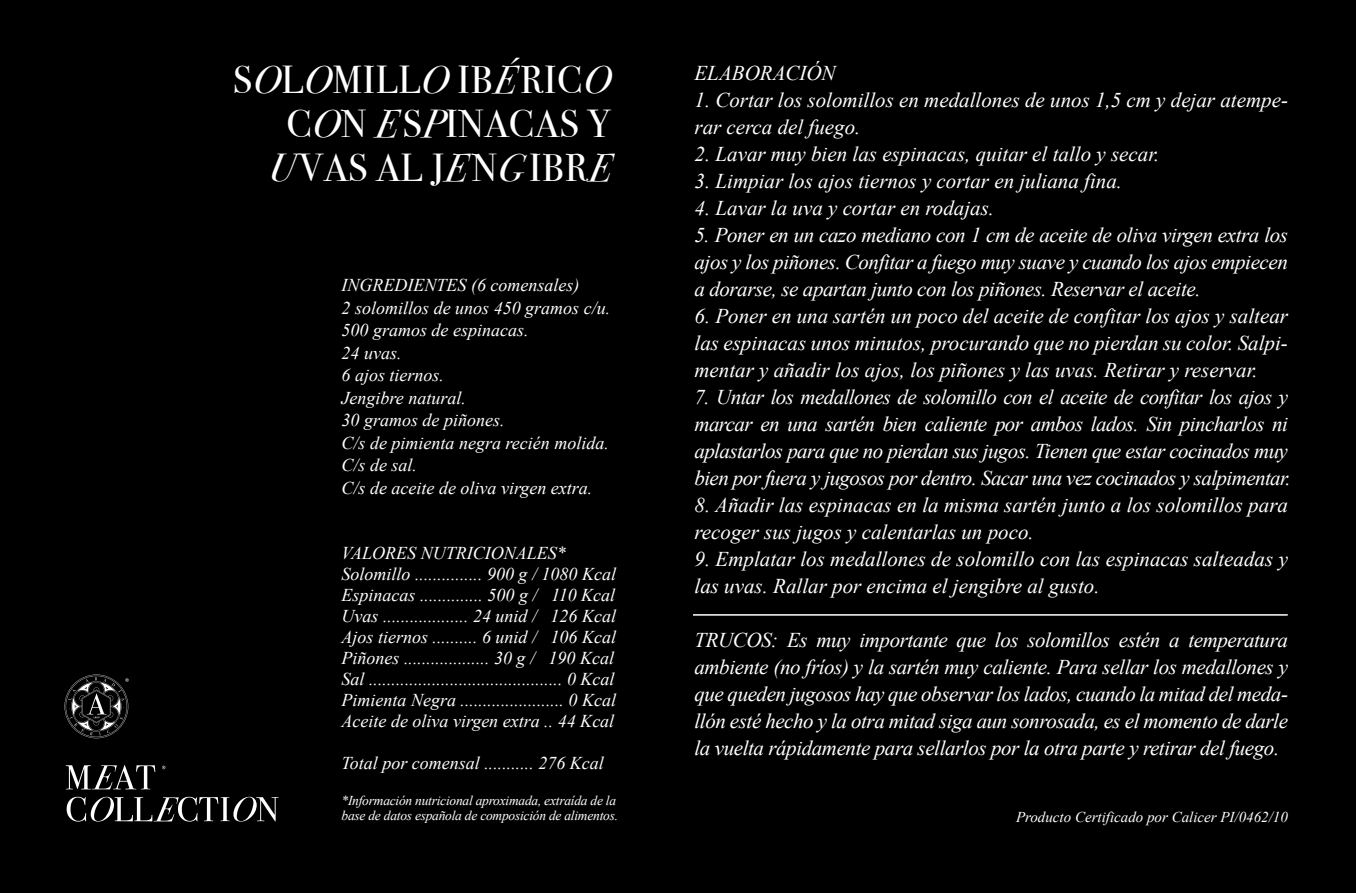
<style>
.page{position:relative;width:1356px;height:893px;background:#000}
.page>*{position:absolute;margin:0;border:0;box-sizing:border-box;transform-origin:0 0}
.t1{font:39px/43.8px "Bodoni Svty Two ITCTT";letter-spacing:.02em;color:#fff;text-align:right}
.t2{font:italic 21px/27px "Times New Roman";color:#fff}
.t3{font:italic 21px/27px "Times New Roman";letter-spacing:-.03em;color:#fff}
.t4{font:italic 18px/22.5px "Times New Roman";color:#fff}
.t5{font:italic 15px "Times New Roman";color:#fff}
.t6{font:italic 13.5px/15px "Times New Roman";letter-spacing:-.02em;color:#fff}
.s1{font-style:italic}
</style>
<div class="page">
<hr style="left:693px;top:614px;width:595px;height:2px;background:#fff">
<svg style="left:66px;top:765px;width:89px;height:24px"></svg>
<svg style="left:67px;top:797px;width:212px;height:25px"></svg>
<svg style="left:65px;top:675px;width:64px;height:63px"></svg>
<h1 class="t1" style="left:233px;top:54px;width:380px">S<span class="s1">O</span>L<span class="s1">O</span>MILL<span class="s1">O</span> IB<span class="s1">É</span>RIC<span class="s1">O<br></span>C<span class="s1">O</span>N <span class="s1">E</span>S<span class="s1">P</span>INACAS Y<br><span class="s1">U</span>VAS AL J<span class="s1">E</span>N<span class="s1">G</span>IBR<span class="s1">E</span></h1>
<p class="t4" style="left:342px;top:273px;width:270px">INGREDIENTES (6 comensales)<br>2 solomillos de unos 450 gramos c/u.<br>500 gramos de espinacas.<br>24 uvas.<br>6 ajos tiernos.<br>Jengibre natural.<br>30 gramos de piñones.<br>C/s de pimienta negra recién molida.<br>C/s de sal.<br>C/s de aceite de oliva virgen extra.</p>
<p class="t4" style="left:342px;top:542px;width:276px;line-height:21px">VALORES NUTRICIONALES* Solomillo ............... 900 g / 1080 Kcal Espinacas .............. 500 g / 110 Kcal Uvas ................... 24 unid / 126 Kcal Ajos tiernos .......... 6 unid / 106 Kcal Piñones ................... 30 g / 190 Kcal Sal ........................................... 0 Kcal Pimienta Negra ....................... 0 Kcal Aceite de oliva virgen extra .. 44 Kcal</p>
<p class="t4" style="left:342px;top:752px;width:264px">Total por comensal ........... 276 Kcal</p>
<p class="t6" style="left:342px;top:793px;width:278px">*Información nutricional aproximada, extraída de la base de datos española de composición de alimentos.</p>
<p class="t2" style="left:694px;top:59px;width:143px">ELABORACIÓN</p>
<p class="t2" style="left:694px;top:86px;width:595px">1. Cortar los solomillos en medallones de unos 1,5 cm y dejar atempe&shy;rar cerca del fuego.</p>
<p class="t2" style="left:694px;top:140px;width:466px">2. Lavar muy bien las espinacas, quitar el tallo y secar.</p>
<p class="t2" style="left:694px;top:167px;width:429px">3. Limpiar los ajos tiernos y cortar en juliana fina.</p>
<p class="t2" style="left:694px;top:194px;width:301px">4. Lavar la uva y cortar en rodajas.</p>
<p class="t2" style="left:694px;top:221px;width:595px;text-align:justify">5. Poner en un cazo mediano con 1 cm de aceite de oliva virgen extra los ajos y los piñones. Confitar a fuego muy suave y cuando los ajos empiecen a dorarse, se apartan junto con los piñones. Reservar el aceite.</p>
<p class="t2" style="left:694px;top:302px;width:595px;text-align:justify">6. Poner en una sartén un poco del aceite de confitar los ajos y saltear las espinacas unos minutos, procurando que no pierdan su color. Salpi&shy;mentar y añadir los ajos, los piñones y las uvas. Retirar y reservar.</p>
<p class="t3" style="left:694px;top:383px;width:598px">7. Untar los medallones de solomillo con el aceite de confitar los ajos y marcar en una sartén bien caliente por ambos lados. Sin pincharlos ni aplastarlos para que no pierdan sus jugos. Tienen que estar cocinados muy bien por fuera y jugosos por dentro. Sacar una vez cocinados y salpimentar.</p>
<p class="t2" style="left:694px;top:491px;width:595px">8. Añadir las espinacas en la misma sartén junto a los solomillos para recoger sus jugos y calentarlas un poco.</p>
<p class="t2" style="left:694px;top:545px;width:595px">9. Emplatar los medallones de solomillo con las espinacas salteadas y las uvas. Rallar por encima el jengibre al gusto.</p>
<p class="t2" style="left:694px;top:626px;width:595px;text-align:justify">TRUCOS: Es muy importante que los solomillos estén a temperatura ambiente (no fríos) y la sartén muy caliente. Para sellar los medallones y que queden jugosos hay que observar los lados, cuando la mitad del meda&shy;llón esté hecho y la otra mitad siga aun sonrosada, es el momento de darle la vuelta rápidamente para sellarlos por la otra parte y retirar del fuego.</p>
<p class="t5" style="left:1016px;top:807px;width:273px">Producto Certificado por Calicer PI/0462/10</p>
</div>
